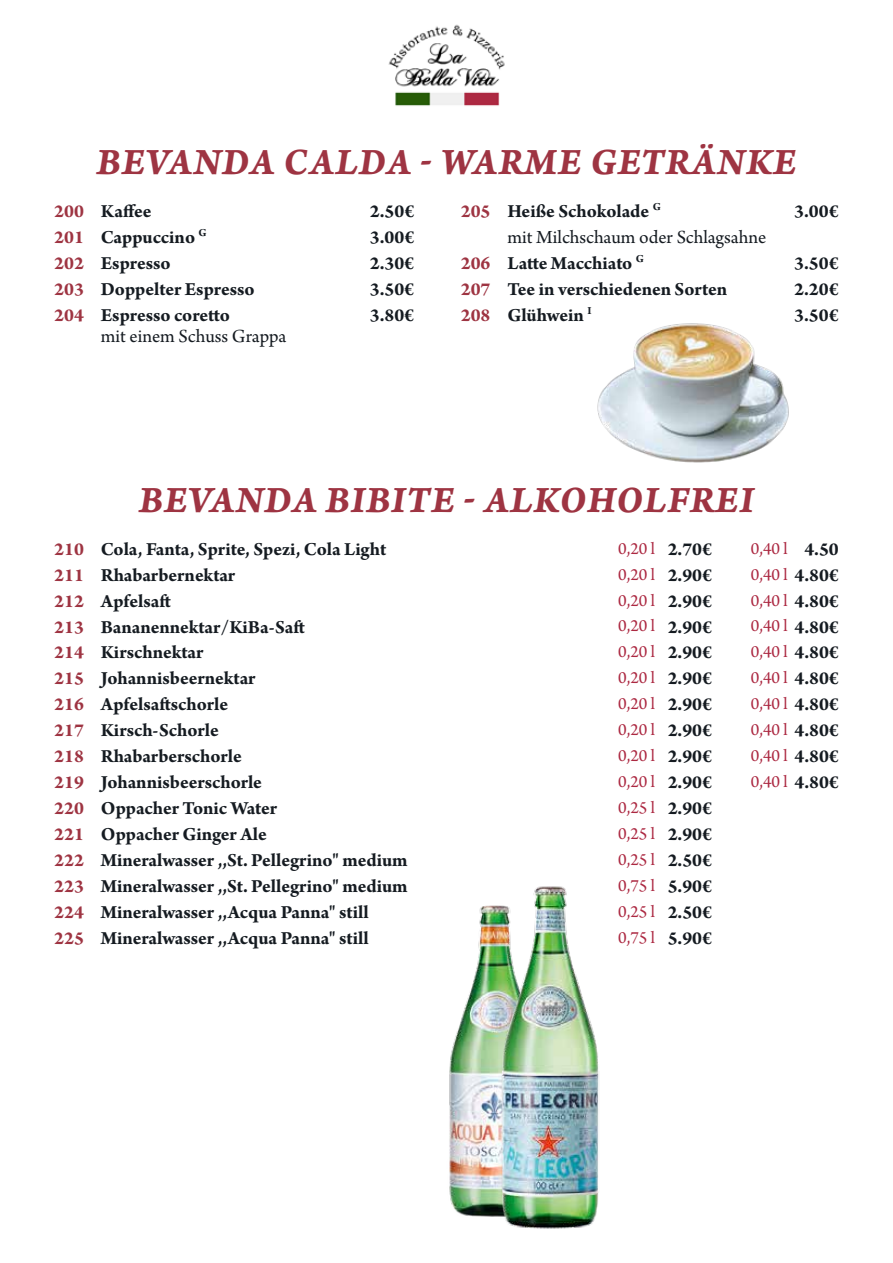
<style>
.page{position:relative;width:893px;height:1263px;background:#fff}
.page>*{position:absolute;margin:0;border:0;box-sizing:border-box;transform-origin:0 0}
.t1{font:39.3px "Arno Pro Bold Italic Caption";letter-spacing:.02em;color:#9e3442;scale:.95 1}
.t2{font:700 19.5px "Arno Pro";letter-spacing:-.005em;color:#151b21}
.t3{font:19.5px/21px "Arno Pro";color:#151b21}
.t4{font:18px "Arno Pro";color:#ac2942}
.s1{color:#9e3442}
.s2{font-weight:700;color:#9e3442}
.s3{font-weight:700}
.s4{font-weight:700;font-size:19.5px;color:#151b21}
</style>
<div class="page">
<img style="left:388px;top:24px;width:117px;height:82px">
<img style="left:597px;top:323px;width:192px;height:140px">
<img style="left:449px;top:998px;width:19px;height:218px">
<img style="left:468px;top:886px;width:131px;height:343px">
<h1 class="t1" style="left:97px;top:137px;width:738px">BEVANDA CALDA - WARME GETRÄNKE</h1>
<p class="t2" style="left:54px;top:200px;width:99px"><span class="s1">200</span> Kaffee</p>
<p class="t2" style="left:370px;top:200px;width:46px">2.50€</p>
<p class="t2" style="left:461px;top:200px;width:202px"><span class="s1">205</span> Heiße Schokolade <sup>G</sup></p>
<p class="t2" style="left:794px;top:200px;width:46px">3.00€</p>
<p class="t2" style="left:54px;top:226px;width:154px"><span class="s1">201</span> Cappuccino <sup>G</sup></p>
<p class="t2" style="left:370px;top:226px;width:46px">3.00€</p>
<p class="t3" style="left:507px;top:228px;width:260px">mit Milchschaum oder Schlagsahne</p>
<p class="t2" style="left:54px;top:252px;width:118px"><span class="s1">202</span> Espresso</p>
<p class="t2" style="left:370px;top:252px;width:46px">2.30€</p>
<p class="t2" style="left:461px;top:252px;width:185px"><span class="s1">206</span> Latte Macchiato <sup>G</sup></p>
<p class="t2" style="left:794px;top:252px;width:46px">3.50€</p>
<p class="t2" style="left:54px;top:278px;width:202px"><span class="s1">203</span> Doppelter Espresso</p>
<p class="t2" style="left:370px;top:278px;width:46px">3.50€</p>
<p class="t2" style="left:461px;top:278px;width:268px"><span class="s1">207</span> Tee in verschiedenen Sorten</p>
<p class="t2" style="left:794px;top:278px;width:46px">2.20€</p>
<p class="t3" style="left:101px;top:305px;width:187px;text-indent:-47px"><span class="s2">204</span> <span class="s3">Espresso coretto<br></span>mit einem Schuss Grappa</p>
<p class="t2" style="left:370px;top:304px;width:46px">3.80€</p>
<p class="t2" style="left:461px;top:304px;width:132px"><span class="s1">208</span> Glühwein <sup>I</sup></p>
<p class="t2" style="left:794px;top:304px;width:46px">3.50€</p>
<h1 class="t1" style="left:139px;top:475px;width:649px">BEVANDA BIBITE - ALKOHOLFREI</h1>
<p class="t2" style="left:54px;top:537px;width:334px"><span class="s1">210</span> Cola, Fanta, Sprite, Spezi, Cola Light</p>
<p class="t4" style="left:618px;top:538px;width:95px">0,20 l <span class="s4">2.70€</span></p>
<p class="t4" style="left:751px;top:538px;width:90px">0,40 l <span class="s4">4.50</span></p>
<p class="t2" style="left:54px;top:563px;width:183px"><span class="s1">211</span> Rhabarbernektar</p>
<p class="t4" style="left:618px;top:564px;width:95px">0,20 l <span class="s4">2.90€</span></p>
<p class="t4" style="left:751px;top:564px;width:90px">0,40 l <span class="s4">4.80€</span></p>
<p class="t2" style="left:54px;top:589px;width:118px"><span class="s1">212</span> Apfelsaft</p>
<p class="t4" style="left:618px;top:590px;width:95px">0,20 l <span class="s4">2.90€</span></p>
<p class="t4" style="left:751px;top:590px;width:90px">0,40 l <span class="s4">4.80€</span></p>
<p class="t2" style="left:54px;top:615px;width:252px"><span class="s1">213</span> Bananennektar/KiBa-Saft</p>
<p class="t4" style="left:618px;top:616px;width:95px">0,20 l <span class="s4">2.90€</span></p>
<p class="t4" style="left:751px;top:616px;width:90px">0,40 l <span class="s4">4.80€</span></p>
<p class="t2" style="left:54px;top:641px;width:151px"><span class="s1">214</span> Kirschnektar</p>
<p class="t4" style="left:618px;top:642px;width:95px">0,20 l <span class="s4">2.90€</span></p>
<p class="t4" style="left:751px;top:642px;width:90px">0,40 l <span class="s4">4.80€</span></p>
<p class="t2" style="left:54px;top:667px;width:203px"><span class="s1">215</span> Johannisbeernektar</p>
<p class="t4" style="left:618px;top:668px;width:95px">0,20 l <span class="s4">2.90€</span></p>
<p class="t4" style="left:751px;top:668px;width:90px">0,40 l <span class="s4">4.80€</span></p>
<p class="t2" style="left:54px;top:693px;width:175px"><span class="s1">216</span> Apfelsaftschorle</p>
<p class="t4" style="left:618px;top:694px;width:95px">0,20 l <span class="s4">2.90€</span></p>
<p class="t4" style="left:751px;top:694px;width:90px">0,40 l <span class="s4">4.80€</span></p>
<p class="t2" style="left:54px;top:719px;width:166px"><span class="s1">217</span> Kirsch-Schorle</p>
<p class="t4" style="left:618px;top:720px;width:95px">0,20 l <span class="s4">2.90€</span></p>
<p class="t4" style="left:751px;top:720px;width:90px">0,40 l <span class="s4">4.80€</span></p>
<p class="t2" style="left:54px;top:745px;width:189px"><span class="s1">218</span> Rhabarberschorle</p>
<p class="t4" style="left:618px;top:746px;width:95px">0,20 l <span class="s4">2.90€</span></p>
<p class="t4" style="left:751px;top:746px;width:90px">0,40 l <span class="s4">4.80€</span></p>
<p class="t2" style="left:54px;top:771px;width:209px"><span class="s1">219</span> Johannisbeerschorle</p>
<p class="t4" style="left:618px;top:772px;width:95px">0,20 l <span class="s4">2.90€</span></p>
<p class="t4" style="left:751px;top:772px;width:90px">0,40 l <span class="s4">4.80€</span></p>
<p class="t2" style="left:54px;top:797px;width:224px"><span class="s1">220</span> Oppacher Tonic Water</p>
<p class="t4" style="left:618px;top:798px;width:95px">0,25 l <span class="s4">2.90€</span></p>
<p class="t2" style="left:54px;top:823px;width:214px"><span class="s1">221</span> Oppacher Ginger Ale</p>
<p class="t4" style="left:618px;top:824px;width:95px">0,25 l <span class="s4">2.90€</span></p>
<p class="t2" style="left:54px;top:849px;width:355px"><span class="s1">222</span> Mineralwasser ,,St. Pellegrino" medium</p>
<p class="t4" style="left:618px;top:850px;width:95px">0,25 l <span class="s4">2.50€</span></p>
<p class="t2" style="left:54px;top:875px;width:355px"><span class="s1">223</span> Mineralwasser ,,St. Pellegrino" medium</p>
<p class="t4" style="left:618px;top:876px;width:95px">0,75 l <span class="s4">5.90€</span></p>
<p class="t2" style="left:54px;top:901px;width:316px"><span class="s1">224</span> Mineralwasser ,,Acqua Panna" still</p>
<p class="t4" style="left:618px;top:901px;width:95px">0,25 l <span class="s4">2.50€</span></p>
<p class="t2" style="left:54px;top:927px;width:316px"><span class="s1">225</span> Mineralwasser ,,Acqua Panna" still</p>
<p class="t4" style="left:618px;top:927px;width:95px">0,75 l <span class="s4">5.90€</span></p>
</div>
